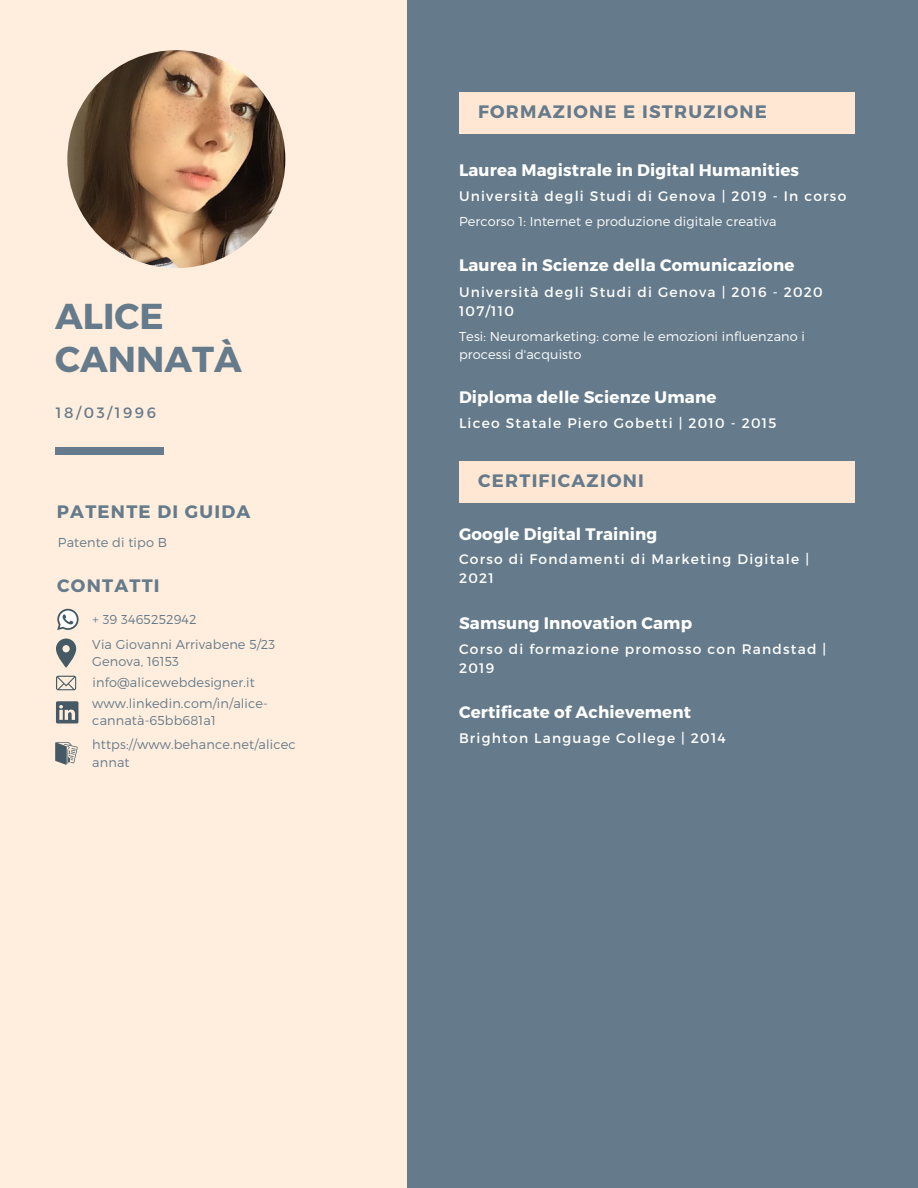
<style>
.page{position:relative;width:918px;height:1188px;background:#657b8b}
.page>*{position:absolute;margin:0;border:0;box-sizing:border-box;transform-origin:0 0}
.t1{font:700 36px/42.8px "Montserrat";color:#657b8b}
.t2{font:700 18px "Montserrat";letter-spacing:.07em;color:#657b8b}
.t3{font:700 16.65px "Montserrat";letter-spacing:.01em;color:#fff}
.t4{font:15px "Montserrat";letter-spacing:.17em;color:#657b8b}
.t5{font:13.8px/19.2px "Montserrat";letter-spacing:.09em;color:#fff}
.t6{font:300 12.9px/21.1px "Montserrat";letter-spacing:.01em;color:#657b8b}
.t7{font:300 12.9px/18px "Montserrat";letter-spacing:.01em;color:#fff}
</style>
<div class="page">
<div style="left:0;top:0;width:407px;height:1188px;background:#fed"></div>
<div style="left:55px;top:447px;width:108px;height:8px;background:#657b8b"></div>
<img style="left:67px;top:50px;width:218px;height:218px;border-radius:50%">
<div style="left:459px;top:92px;width:396px;height:41px;background:#ffe7d4"></div>
<svg style="left:57px;top:609px;width:22px;height:21px"></svg>
<svg style="left:56px;top:639px;width:20px;height:29px"></svg>
<svg style="left:56px;top:676px;width:20px;height:14px"></svg>
<svg style="left:56px;top:701px;width:22px;height:22px"></svg>
<div style="left:459px;top:461px;width:396px;height:41px;background:#ffe7d4"></div>
<svg style="left:55px;top:742px;width:23px;height:23px"></svg>
<h1 class="t1" style="left:55px;top:293px;width:188px">ALICE<br>CANNATÀ</h1>
<p class="t4" style="left:56px;top:403px;width:101px">18/03/1996</p>
<h2 class="t2" style="left:57px;top:500px;width:195px">PATENTE DI GUIDA</h2>
<p class="t6" style="left:58px;top:531px;width:111px">Patente di tipo B</p>
<h2 class="t2" style="left:57px;top:574px;width:104px">CONTATTI</h2>
<p class="t6" style="left:92px;top:606px;width:185px;line-height:25px">+ 39 3465252942<br>Via Giovanni Arrivabene 5/23</p>
<p class="t6" style="left:92px;top:650px;width:177px">Genova, 16153 info@alicewebdesigner.it www.linkedin.com/in/alice-</p>
<p class="t6" style="left:92px;top:710px;width:125px">cannatà-65bb681a1</p>
<p class="t6" style="left:92px;top:736px;width:205px;line-height:17.2px">https://www.behance.net/alicec annat</p>
<h2 class="t2" style="left:478px;top:100px;width:291px">FORMAZIONE E ISTRUZIONE</h2>
<p class="t3" style="left:459px;top:159px;width:342px">Laurea Magistrale in Digital Humanities</p>
<p class="t5" style="left:459px;top:186px;width:389px">Università degli Studi di Genova | 2019 - In corso</p>
<p class="t7" style="left:459px;top:212px;width:319px">Percorso 1: Internet e produzione digitale creativa</p>
<p class="t3" style="left:459px;top:254px;width:337px">Laurea in Scienze della Comunicazione</p>
<p class="t5" style="left:459px;top:282px;width:365px">Università degli Studi di Genova | 2016 - 2020<br>107/110</p>
<p class="t7" style="left:459px;top:327px;width:348px">Tesi: Neuromarketing: come le emozioni influenzano i processi d'acquisto</p>
<p class="t3" style="left:459px;top:386px;width:259px">Diploma delle Scienze Umane</p>
<p class="t5" style="left:459px;top:413px;width:319px">Liceo Statale Piero Gobetti | 2010 - 2015</p>
<h2 class="t2" style="left:478px;top:469px;width:167px">CERTIFICAZIONI</h2>
<p class="t3" style="left:459px;top:523px;width:200px">Google Digital Training</p>
<p class="t5" style="left:459px;top:549px;width:352px">Corso di Fondamenti di Marketing Digitale |<br>2021</p>
<p class="t3" style="left:459px;top:613px;width:235px">Samsung Innovation Camp</p>
<p class="t5" style="left:459px;top:638px;width:369px">Corso di formazione promosso con Randstad |<br>2019</p>
<p class="t3" style="left:459px;top:701px;width:234px">Certificate of Achievement</p>
<p class="t5" style="left:459px;top:728px;width:268px">Brighton Language College | 2014</p>
</div>
